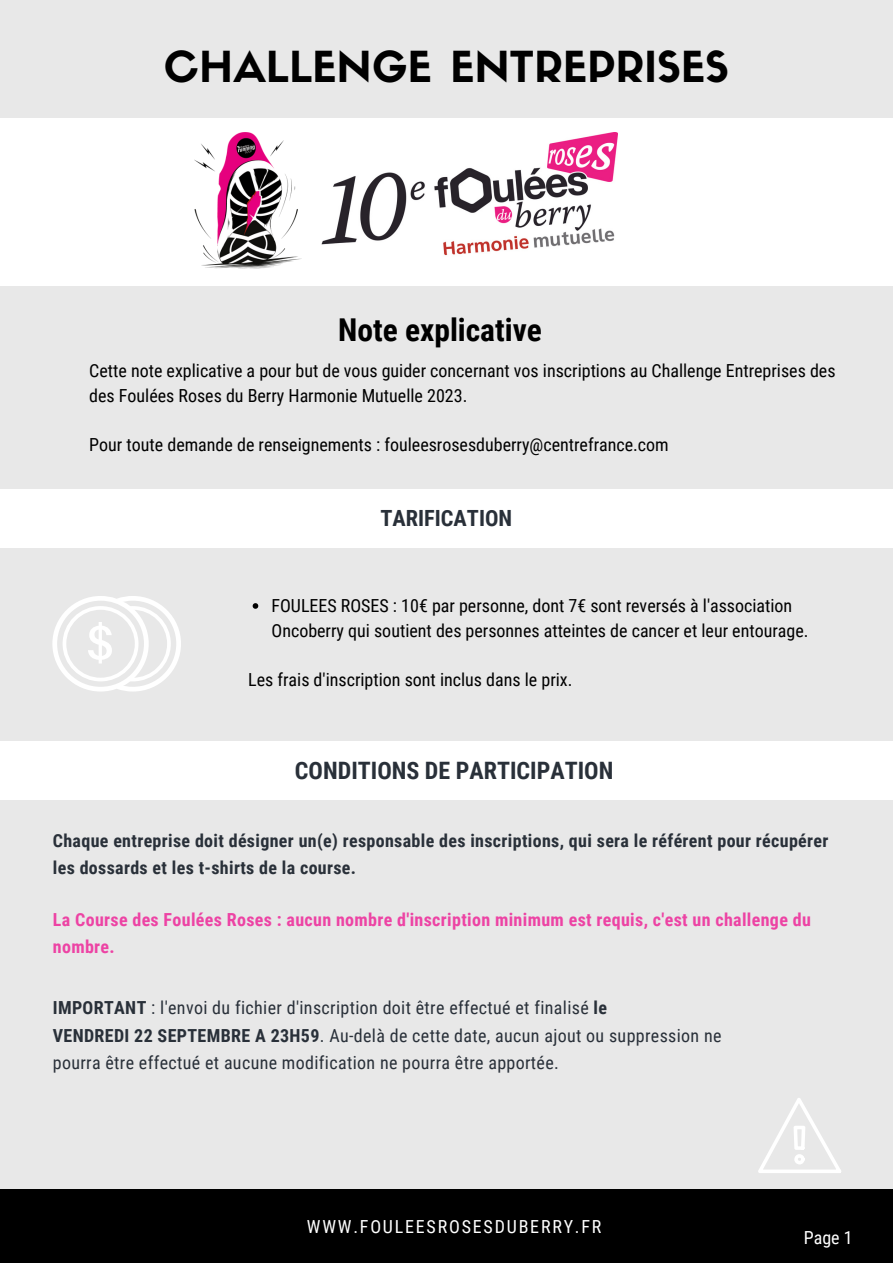
<style>
.page{position:relative;width:893px;height:1264px;background:#fff}
.page>*{position:absolute;margin:0;border:0;box-sizing:border-box;transform-origin:0 0}
.t1{font:42px "Sifonn Basic";letter-spacing:.01em;color:#000}
.t2{font:700 31.5px "Roboto Condensed";color:#000}
.t3{font:700 24px "Roboto Condensed";color:#293039}
.t4{font:700 22.35px "Roboto Condensed";color:#293039}
.t5{font:18px/24.8px "Roboto Condensed";color:#000}
.t6{font:18px/27.5px "Roboto Condensed";letter-spacing:.02em;color:#293039}
.t7{font:700 18px/27.5px "Roboto Condensed";letter-spacing:.02em;color:#293039}
.t8{font:700 18px/27.5px "Roboto Condensed";letter-spacing:.02em;color:#ed43a4}
.t9{font:18px "Roboto Condensed";letter-spacing:.1em;color:#fff}
.s1{font-weight:700}
</style>
<div class="page">
<div style="left:0;top:0;width:892px;height:1262px;background:#e8e8e8"></div>
<div style="left:0;top:489px;width:892px;height:59px;background:#fff"></div>
<div style="left:0;top:118px;width:892px;height:168px;background:#fff"></div>
<svg style="left:52px;top:596px;width:129px;height:95px"></svg>
<svg style="left:758px;top:1098px;width:83px;height:75px"></svg>
<div style="left:0;top:1189px;width:892px;height:73px;background:#000"></div>
<img style="left:195px;top:132px;width:106px;height:136px">
<div style="left:0;top:741px;width:892px;height:58px;background:#fff"></div>
<img style="left:321px;top:132px;width:296px;height:124px">
<svg style="left:253px;top:603px;width:5px;height:5px"></svg>
<p class="t1" style="left:164px;top:50px;width:566px">CHALLENGE ENTREPRISES</p>
<p class="t2" style="left:338px;top:312px;width:205px">Note explicative</p>
<p class="t5" style="left:89px;top:359px;width:747px">Cette note explicative a pour but de vous guider concernant vos inscriptions au Challenge Entreprises des des Foulées Roses du Berry Harmonie Mutuelle 2023.</p>
<p class="t5" style="left:89px;top:433px;width:581px">Pour toute demande de renseignements : fouleesrosesduberry@centrefrance.com</p>
<p class="t4" style="left:380px;top:505px;width:133px">TARIFICATION</p>
<p class="t5" style="left:271px;top:593px;width:538px">FOULEES ROSES : 10€ par personne, dont 7€ sont reversés à l'association<br>Oncoberry qui soutient des personnes atteintes de cancer et leur entourage.</p>
<p class="t5" style="left:248px;top:668px;width:326px">Les frais d'inscription sont inclus dans le prix.</p>
<p class="t3" style="left:295px;top:756px;width:320px">CONDITIONS DE PARTICIPATION</p>
<p class="t7" style="left:53px;top:827px;width:777px">Chaque entreprise doit désigner un(e) responsable des inscriptions, qui sera le référent pour récupérer les dossards et les t-shirts de la course.</p>
<p class="t8" style="left:53px;top:906px;width:759px">La Course des Foulées Roses : aucun nombre d'inscription minimum est requis, c'est un challenge du nombre.</p>
<p class="t6" style="left:53px;top:994px;width:555px"><span class="s1">IMPORTANT</span> : l'envoi du fichier d'inscription doit être effectué et finalisé <span class="s1">le</span></p>
<p class="t6" style="left:53px;top:1021px;width:670px"><span class="s1">VENDREDI 22 SEPTEMBRE A 23H59</span>. Au-delà de cette date, aucun ajout ou suppression ne pourra être effectué et aucune modification ne pourra être apportée.</p>
<p class="t9" style="left:307px;top:1216px;width:296px">WWW.FOULEESROSESDUBERRY.FR</p>
<p class="t9" style="left:803px;top:1227px;width:50px">Page 1</p>
</div>
